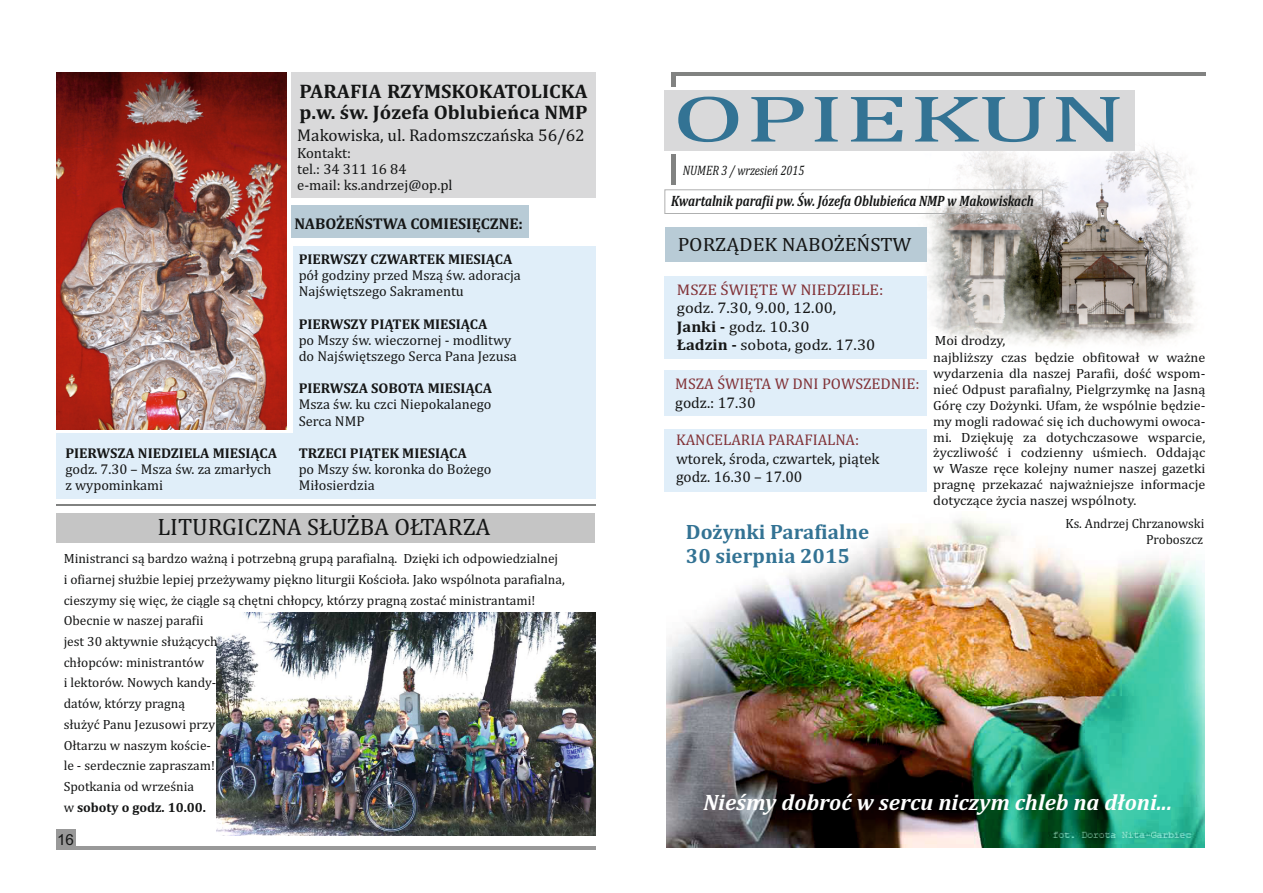
<style>
.page{position:relative;width:1263px;height:893px;background:#fff}
.page>*{position:absolute;margin:0;border:0;box-sizing:border-box;transform-origin:0 0}
.t1{font:66.75px "Cambria";color:#337394;scale:1.67 1}
.t2{font:24px "Cambria";color:#151616}
.t3{font:italic 700 22.5px "Cambria";color:#fff}
.t4{font:700 21px/24.6px "Cambria";color:#337394}
.t5{font:700 19.8px/20.7px "Cambria";color:#151616}
.t6{font:19.35px "Cambria";color:#151616;scale:1.06 1}
.t7{font:17.25px "Cambria";color:#151616}
.t8{font:700 15.75px "Cambria";color:#151616}
.t9{font:15.6px/18.3px "Cambria";color:#151616;scale:1.06 1}
.t10{font:15.6px/18.3px "Cambria";color:#151616}
.t11{font:15.6px "Cambria";color:#813136}
.t12{font:15.6px "Cambria";color:#813136;scale:1.06 1}
.t13{font:15.3px "Arial";color:#151616}
.t14{font:italic 700 15.15px "Cambria";color:#151616;scale:.81 1}
.t15{font:14.7px/15.9px "Cambria";color:#151616}
.t16{font:14.4px/16.2px "Cambria";color:#151616}
.t17{font:700 14.4px "Cambria";color:#151616}
.t18{font:italic 13.8px "Cambria";color:#151616;scale:.81 1}
.t19{font:13.5px/20.7px "Cambria";color:#151616;text-align:right}
.t20{font:13.5px/15.9px "Cambria";color:#151616;text-align:justify;scale:1.05 1}
.t21{font:13.5px "Cambria";color:#151616;scale:1.06 1}
.s1{font-weight:700}
</style>
<div class="page">
<div style="left:56px;top:513px;width:539px;height:30px;background:#c5c5c5"></div>
<img style="left:667px;top:517px;width:537px;height:330px">
<img style="left:885px;top:147px;width:312px;height:199px">
<div style="left:664px;top:189px;width:379px;height:25px;border:1px solid #afb0b0"></div>
<div style="left:671px;top:154px;width:5px;height:31px;background:#818281"></div>
<div style="left:671px;top:72px;width:5px;height:15px;background:#818281"></div>
<hr style="left:672px;top:72px;width:533px;height:4px;background:#818281">
<div style="left:664px;top:90px;width:471px;height:60px;background:#d9d9da"></div>
<div style="left:665px;top:227px;width:261px;height:35px;background:#b8cbd6"></div>
<div style="left:664px;top:277px;width:263px;height:82px;background:#e0eef9"></div>
<div style="left:664px;top:370px;width:263px;height:46px;background:#e0eef9"></div>
<div style="left:664px;top:429px;width:263px;height:63px;background:#e0eef9"></div>
<div style="left:293px;top:246px;width:302px;height:253px;background:#e0eef9"></div>
<div style="left:56px;top:433px;width:303px;height:66px;background:#e0eef9"></div>
<div style="left:291px;top:206px;width:238px;height:32px;background:#b8cbd6"></div>
<div style="left:291px;top:73px;width:304px;height:125px;background:#d9d9da"></div>
<div style="left:56px;top:830px;width:20px;height:20px;background:#999"></div>
<hr style="left:74px;top:846px;width:522px;height:4px;background:#999">
<img style="left:56px;top:72px;width:230px;height:358px">
<hr style="left:56px;top:504px;width:539px;height:2px;background:#818281">
<img style="left:217px;top:613px;width:379px;height:223px">
<h3 class="t5" style="left:300px;top:82px;width:290px">PARAFIA RZYMSKOKATOLICKA p.w. św. Józefa Oblubieńca NMP</h3>
<p class="t7" style="left:297px;top:128px;width:289px">Makowiska, ul. Radomszczańska 56/62</p>
<p class="t15" style="left:297px;top:146px;width:157px">Kontakt:<br>tel.: 34 311 16 84 e-mail: ks.andrzej@op.pl</p>
<p class="t17" style="left:65px;top:446px;width:213px">PIERWSZA NIEDZIELA MIESIĄCA</p>
<p class="t16" style="left:65px;top:462px;width:207px">godz. 7.30 – Msza św. za zmarłych z wypominkami</p>
<p class="t8" style="left:294px;top:216px;width:230px">NABOŻEŃSTWA COMIESIĘCZNE:</p>
<p class="t17" style="left:299px;top:253px;width:215px">PIERWSZY CZWARTEK MIESIĄCA</p>
<p class="t16" style="left:299px;top:268px;width:224px">pół godziny przed Mszą św. adoracja<br>Najświętszego Sakramentu</p>
<p class="t17" style="left:299px;top:317px;width:190px">PIERWSZY PIĄTEK MIESIĄCA</p>
<p class="t16" style="left:299px;top:333px;width:220px">po Mszy św. wieczornej - modlitwy do Najświętszego Serca Pana Jezusa</p>
<p class="t17" style="left:299px;top:382px;width:195px">PIERWSZA SOBOTA MIESIĄCA</p>
<p class="t16" style="left:299px;top:397px;width:194px">Msza św. ku czci Niepokalanego<br>Serca NMP</p>
<p class="t17" style="left:299px;top:447px;width:170px">TRZECI PIĄTEK MIESIĄCA</p>
<p class="t16" style="left:299px;top:462px;width:194px">po Mszy św. koronka do Bożego<br>Miłosierdzia</p>
<h2 class="t2" style="left:157px;top:516px;width:335px">LITURGICZNA SŁUŻBA OŁTARZA</h2>
<p class="t19" style="left:64px;top:549px;width:503px;text-align:left">Ministranci są bardzo ważną i potrzebną grupą parafialną. Dzięki ich odpowiedzialnej i ofiarnej służbie lepiej przeżywamy piękno liturgii Kościoła. Jako wspólnota parafialna, cieszymy się więc, że ciągle są chętni chłopcy, którzy pragną zostać ministrantami!<br>Obecnie w naszej parafii<br>jest 30 aktywnie służących<br>chłopców: ministrantów<br>i lektorów. Nowych kandy-<br>datów, którzy pragną<br>służyć Panu Jezusowi przy<br>Ołtarzu w naszym koście-<br>le - serdecznie zapraszam!<br>Spotkania od września<br>w <span class="s1">soboty o godz. 10.00.</span></p>
<p class="t13" style="left:57px;top:834px;width:18px">16</p>
<h1 class="t1" style="left:672px;top:90px;width:273px">OPIEKUN</h1>
<p class="t18" style="left:683px;top:165px;width:152px">NUMER 3 / wrzesień 2015</p>
<p class="t14" style="left:671px;top:194px;width:449px">Kwartalnik parafii pw. Św. Józefa Oblubieńca NMP w Makowiskach</p>
<h3 class="t6" style="left:678px;top:236px;width:222px">PORZĄDEK NABOŻEŃSTW</h3>
<p class="t12" style="left:677px;top:283px;width:196px">MSZE ŚWIĘTE W NIEDZIELE:</p>
<p class="t9" style="left:677px;top:300px;width:189px">godz. 7.30, 9.00, 12.00,<br><span class="s1">Janki -</span> godz. 10.30<br><span class="s1">Ładzin -</span> sobota, godz. 17.30</p>
<p class="t11" style="left:675px;top:377px;width:246px">MSZA ŚWIĘTA W DNI POWSZEDNIE:</p>
<p class="t10" style="left:675px;top:394px;width:82px">godz.: 17.30</p>
<p class="t11" style="left:676px;top:433px;width:185px">KANCELARIA PARAFIALNA:</p>
<p class="t10" style="left:676px;top:450px;width:205px">wtorek, środa, czwartek, piątek godz. 16.30 – 17.00</p>
<h3 class="t4" style="left:686px;top:520px;width:185px">Dożynki Parafialne<br>30 sierpnia 2015</h3>
<p class="t21" style="left:935px;top:335px;width:68px">Moi drodzy,</p>
<p class="t20" style="left:933px;top:351px;width:261px">najbliższy czas będzie obfitował w ważne wydarzenia dla naszej Parafii, dość wspom&shy;nieć Odpust parafialny, Pielgrzymkę na Jasną Górę czy Dożynki. Ufam, że wspólnie będzie&shy;my mogli radować się ich duchowymi owoca&shy;mi. Dziękuję za dotychczasowe wsparcie, życzliwość i codzienny uśmiech. Oddając w Wasze ręce kolejny numer naszej gazetki pragnę przekazać najważniejsze informacje dotyczące życia naszej wspólnoty.</p>
<p class="t19" style="left:1065px;top:516px;width:140px;line-height:15.9px">Ks. Andrzej Chrzanowski<br>Proboszcz</p>
<h3 class="t3" style="left:703px;top:793px;width:470px">Nieśmy dobroć w sercu niczym chleb na dłoni...</h3>
</div>
